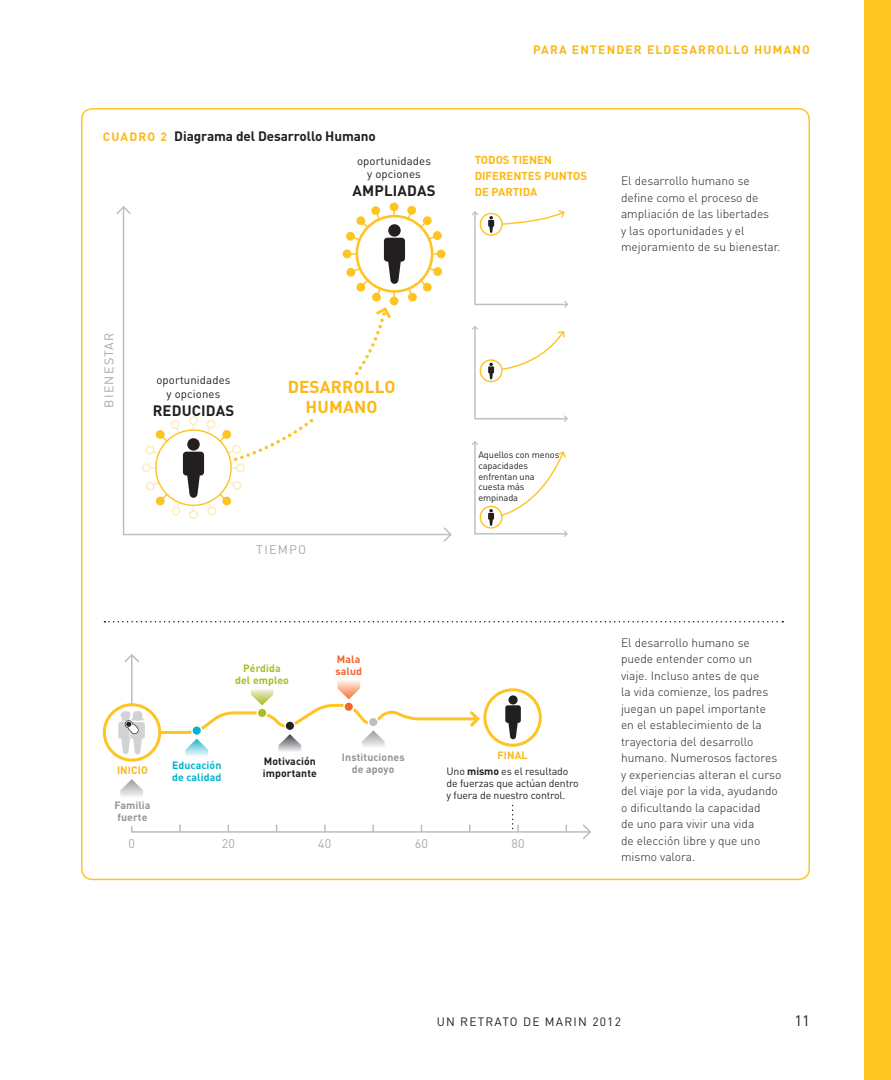
<style>
.page{position:relative;width:891px;height:1080px;background:#fff}
.page>*{position:absolute;margin:0;border:0;box-sizing:border-box;transform-origin:0 0}
.t1{font:700 17.1px/20.5px "DIN";letter-spacing:.01em;color:#fcb814;text-align:center}
.t2{font:700 15px "DIN";letter-spacing:.01em;color:#231f20}
.t3{font:15px "DIN";color:#231f20}
.BoxTitle_10_13_5{font:700 13.5px "DIN";letter-spacing:-.01em;color:#231f20}
.t4{font:12.45px "DIN";letter-spacing:.1em;color:#a8a9ad}
.InfographicText_8_11{font:300 12px/16.5px "DIN";color:#231f20}
.t5{font:700 12px "DIN";letter-spacing:.1em;color:#fcb814}
.t6{font:12px "DIN";letter-spacing:.1em;color:#231f20}
.t7{font:11.4px/13.6px "DIN";letter-spacing:.01em;color:#231f20;text-align:center}
.t8{font:700 11.4px/15.6px "DIN";letter-spacing:-.005em;color:#fcb814}
.t9{font:700 10.8px "DIN";letter-spacing:.01em;color:#fcb814}
.t10{font:10.5px/12px "DIN";letter-spacing:-.01em;color:#231f20}
.t11{font:700 10.5px/12px "DIN";letter-spacing:.01em;color:#939598}
.t12{font:700 10.5px/12px "DIN";letter-spacing:.01em;color:#231f20}
.t13{font:700 10.5px/12px "DIN";letter-spacing:.01em;color:#00b5cb}
.t14{font:700 10.5px/12px "DIN";letter-spacing:.01em;color:#aebc21;text-align:center}
.t15{font:700 10.5px/12px "DIN";letter-spacing:.01em;color:#f2642f}
.t16{font:700 10.5px "DIN";letter-spacing:.01em;color:#fcb814}
.t17{font:9.3px/10.6px "DIN";letter-spacing:-.01em;color:#231f20}
.s1{font-size:12px;color:#fcb814}
.s2{font-weight:700}
</style>
<div class="page">
<div style="left:864px;top:0;width:27px;height:1080px;background:#fec422"></div>
<svg style="left:122px;top:206px;width:324px;height:330px"></svg>
<svg style="left:116px;top:206px;width:16px;height:10px"></svg>
<svg style="left:471px;top:210px;width:97px;height:98px"></svg>
<svg style="left:471px;top:326px;width:97px;height:96px"></svg>
<svg style="left:442px;top:526px;width:10px;height:16px"></svg>
<svg style="left:471px;top:441px;width:97px;height:96px"></svg>
<svg style="left:124px;top:654px;width:467px;height:186px"></svg>
<div style="left:485px;top:690px;width:55px;height:55px;background:#fff;border-radius:50%"></div>
<div style="left:483px;top:688px;width:59px;height:59px;border:3px solid #fec422;border-radius:50%"></div>
<svg style="left:505px;top:695px;width:16px;height:44px"></svg>
<svg style="left:179px;top:825px;width:2px;height:6px"></svg>
<svg style="left:324px;top:825px;width:2px;height:6px"></svg>
<svg style="left:372px;top:825px;width:2px;height:6px"></svg>
<svg style="left:512px;top:805px;width:7px;height:26px"></svg>
<div style="left:117px;top:756px;width:30px;height:69px;background:#fff"></div>
<svg style="left:104px;top:705px;width:56px;height:55px"></svg>
<div style="left:103px;top:703px;width:58px;height:59px;border:3px solid #fec422;border-radius:50%"></div>
<svg style="left:120px;top:779px;width:23px;height:18px"></svg>
<svg style="left:118px;top:678px;width:364px;height:81px"></svg>
<svg style="left:104px;top:621px;width:679px;height:1px"></svg>
<p class="BoxTitle_10_13_5" style="left:103px;top:127px;width:275px"><span class="s1">CUADRO 2</span> Diagrama del Desarrollo Humano</p>
<p class="t7" style="left:357px;top:154px;width:76px">oportunidades y opciones</p>
<p class="t2" style="left:353px;top:181px;width:85px">AMPLIADAS</p>
<p class="t4" style="left:101px;top:408px;width:76px;rotate:-90deg">BIENESTAR</p>
<p class="t7" style="left:157px;top:373px;width:76px">oportunidades y opciones</p>
<p class="t2" style="left:153px;top:400px;width:83px">REDUCIDAS</p>
<p class="t1" style="left:288px;top:375px;width:109px">DESARROLLO<br>HUMANO</p>
<p class="t4" style="left:256px;top:542px;width:52px">TIEMPO</p>
<p class="t5" style="left:533px;top:42px;width:278px">PARA ENTENDER ELDESARROLLO HUMANO</p>
<p class="t8" style="left:475px;top:152px;width:114px">TODOS TIENEN<br>DIFERENTES PUNTOS<br>DE PARTIDA</p>
<p class="InfographicText_8_11" style="left:621px;top:172px;width:161px">El desarrollo humano se define como el proceso de ampliación de las libertades<br>y las oportunidades y el mejoramiento de su bienestar.</p>
<p class="t17" style="left:478px;top:449px;width:82px">Aquellos con menos capacidades enfrentan una cuesta más empinada</p>
<p class="t14" style="left:235px;top:662px;width:55px">Pérdida del empleo</p>
<p class="t15" style="left:335px;top:653px;width:28px">Mala salud</p>
<p class="t9" style="left:117px;top:763px;width:32px">INICIO</p>
<p class="t11" style="left:114px;top:799px;width:38px">Familia fuerte</p>
<p class="t13" style="left:172px;top:759px;width:51px">Educación de calidad</p>
<p class="t12" style="left:263px;top:755px;width:56px">Motivación importante</p>
<p class="t11" style="left:342px;top:751px;width:64px;text-align:center">Instituciones de apoyo</p>
<p class="t16" style="left:498px;top:748px;width:32px">FINAL</p>
<p class="t10" style="left:447px;top:765px;width:134px">Uno <span class="s2">mismo</span> es el resultado de fuerzas que actúan dentro y fuera de nuestro control.</p>
<p class="t4" style="left:129px;top:835px;width:8px">0</p>
<p class="t4" style="left:222px;top:835px;width:15px">20</p>
<p class="t4" style="left:318px;top:836px;width:15px">40</p>
<p class="t4" style="left:415px;top:836px;width:15px">60</p>
<p class="t4" style="left:511px;top:836px;width:15px">80</p>
<p class="InfographicText_8_11" style="left:621px;top:634px;width:162px">El desarrollo humano se puede entender como un viaje. Incluso antes de que<br>la vida comienze, los padres juegan un papel importante en el establecimiento de la trayectoria del desarrollo humano. Numerosos factores y experiencias alteran el curso del viaje por la vida, ayudando o dificultando la capacidad<br>de uno para vivir una vida<br>de elección libre y que uno mismo valora.</p>
<p class="t6" style="left:437px;top:1014px;width:186px">UN RETRATO DE MARIN 2012</p>
<p class="t3" style="left:794px;top:1011px;width:17px">11</p>
</div>
